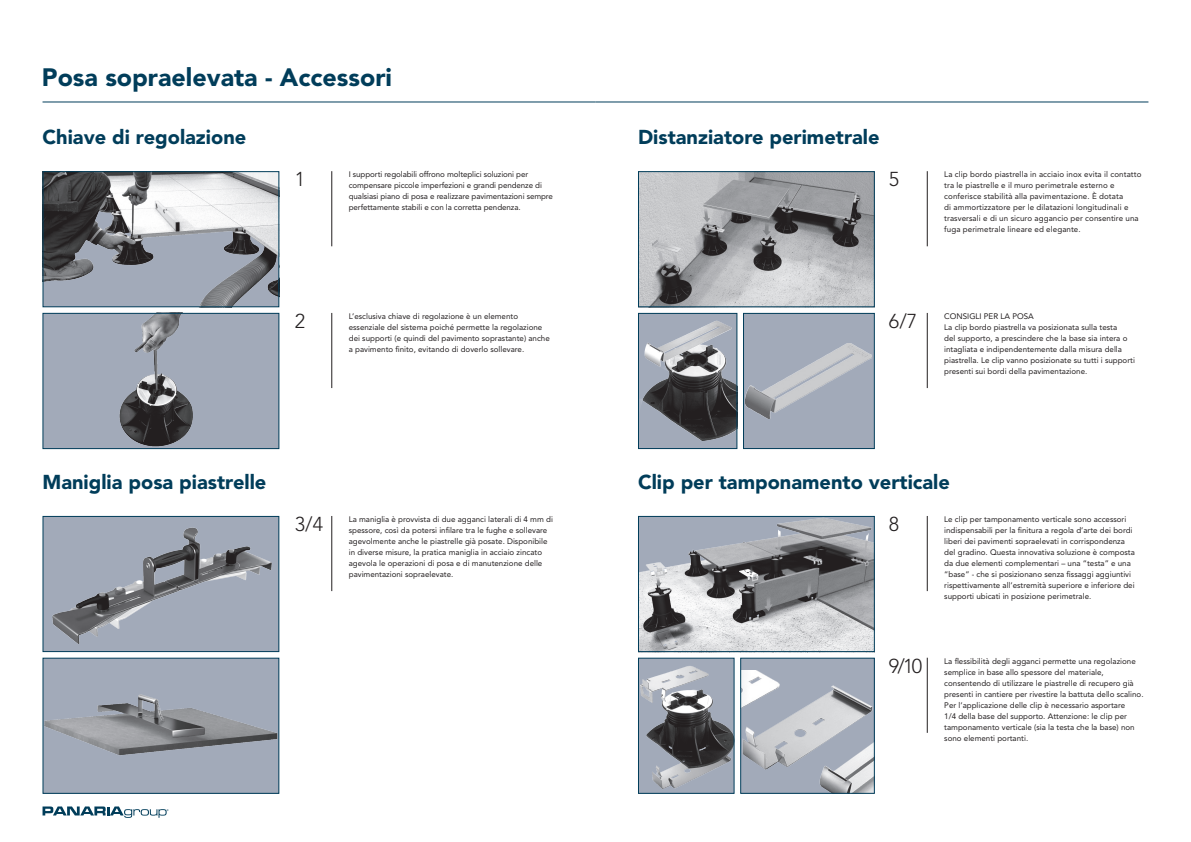
<style>
.page{position:relative;width:1191px;height:842px;background:#fff}
.page>*{position:absolute;margin:0;border:0;box-sizing:border-box;transform-origin:0 0}
.t1{font:900 25px "Avenir LT Std";color:#013d5a}
.t2{font:900 20px "Avenir LT Std";color:#013d5a}
.t3{font:300 20px "Avenir LT Std";color:#231f20}
.t4{font:8px/11px "Avenir LT Std";color:#231f20}
</style>
<div class="page">
<img style="left:45px;top:173px;width:232px;height:132px">
<div style="left:43px;top:171px;width:236px;height:136px;border:1px solid #013d5a"></div>
<img style="left:45px;top:518px;width:232px;height:132px">
<div style="left:43px;top:516px;width:236px;height:136px;border:1px solid #013d5a"></div>
<img style="left:45px;top:660px;width:232px;height:132px">
<div style="left:43px;top:658px;width:236px;height:136px;border:1px solid #013d5a"></div>
<hr style="left:43px;top:101px;width:552px;height:1px;background:#013d5a">
<div style="left:43px;top:313px;width:236px;height:136px;background:#a2aab9"></div>
<img style="left:119px;top:315px;width:74px;height:132px">
<div style="left:43px;top:313px;width:236px;height:136px;border:1px solid #013d5a"></div>
<img style="left:640px;top:173px;width:232px;height:132px">
<div style="left:638px;top:171px;width:236px;height:136px;border:1px solid #013d5a"></div>
<img style="left:640px;top:315px;width:95px;height:132px">
<div style="left:638px;top:313px;width:99px;height:136px;border:1px solid #013d5a"></div>
<hr style="left:595px;top:101px;width:553px;height:1px;background:#013d5a">
<div style="left:743px;top:313px;width:131px;height:136px;background:#a2aab9"></div>
<img style="left:746px;top:343px;width:126px;height:76px">
<div style="left:743px;top:313px;width:131px;height:136px;border:1px solid #013d5a"></div>
<img style="left:640px;top:518px;width:232px;height:132px">
<div style="left:638px;top:516px;width:236px;height:136px;border:1px solid #013d5a"></div>
<img style="left:640px;top:660px;width:92px;height:132px">
<div style="left:638px;top:658px;width:96px;height:136px;border:1px solid #013d5a"></div>
<div style="left:740px;top:658px;width:134px;height:135px;background:#a2aab9"></div>
<img style="left:742px;top:671px;width:130px;height:121px">
<div style="left:740px;top:658px;width:134px;height:136px;border:1px solid #013d5a"></div>
<hr style="left:331px;top:171px;width:1px;height:75px;background:#231f20">
<hr style="left:926px;top:171px;width:1px;height:75px;background:#231f20">
<hr style="left:926px;top:516px;width:1px;height:75px;background:#231f20">
<hr style="left:331px;top:313px;width:1px;height:75px;background:#231f20">
<hr style="left:331px;top:516px;width:1px;height:75px;background:#231f20">
<hr style="left:926px;top:313px;width:1px;height:75px;background:#231f20">
<hr style="left:926px;top:658px;width:1px;height:75px;background:#231f20">
<svg style="left:43px;top:806px;width:126px;height:12px"></svg>
<p class="t1" style="left:42px;top:62px;width:351px">Posa sopraelevata - Accessori</p>
<p class="t2" style="left:43px;top:125px;width:205px">Chiave di regolazione</p>
<p class="t2" style="left:638px;top:125px;width:243px">Distanziatore perimetrale</p>
<p class="t4" style="left:349px;top:169px;width:206px">I supporti regolabili offrono molteplici soluzioni per compensare piccole imperfezioni e grandi pendenze di qualsiasi piano di posa e realizzare pavimentazioni sempre perfettamente stabili e con la corretta pendenza.</p>
<p class="t4" style="left:944px;top:169px;width:199px">La clip bordo piastrella in acciaio inox evita il contatto tra le piastrelle e il muro perimetrale esterno e conferisce stabilità alla pavimentazione. È dotata<br>di ammortizzatore per le dilatazioni longitudinali e trasversali e di un sicuro aggancio per consentire una fuga perimetrale lineare ed elegante.</p>
<p class="t3" style="left:295px;top:168px;width:12px">1</p>
<p class="t3" style="left:889px;top:168px;width:12px">5</p>
<p class="t3" style="left:295px;top:309px;width:12px">2</p>
<p class="t4" style="left:349px;top:311px;width:202px">L’esclusiva chiave di regolazione è un elemento essenziale del sistema poiché permette la regolazione dei supporti (e quindi del pavimento soprastante) anche a pavimento finito, evitando di doverlo sollevare.</p>
<p class="t2" style="left:43px;top:469px;width:225px">Maniglia posa piastrelle</p>
<p class="t3" style="left:295px;top:512px;width:30px">3/4</p>
<p class="t4" style="left:349px;top:514px;width:206px">La maniglia è provvista di due agganci laterali di 4 mm di spessore, così da potersi infilare tra le fughe e sollevare agevolmente anche le piastrelle già posate. Disponibile in diverse misure, la pratica maniglia in acciaio zincato agevola le operazioni di posa e di manutenzione delle pavimentazioni sopraelevate.</p>
<p class="t3" style="left:889px;top:309px;width:30px">6/7</p>
<p class="t4" style="left:944px;top:311px;width:91px">CONSIGLI PER LA POSA</p>
<p class="t4" style="left:944px;top:322px;width:192px">La clip bordo piastrella va posizionata sulla testa<br>del supporto, a prescindere che la base sia intera o intagliata e indipendentemente dalla misura della piastrella. Le clip vanno posizionate su tutti i supporti presenti sui bordi della pavimentazione.</p>
<p class="t2" style="left:638px;top:469px;width:313px">Clip per tamponamento verticale</p>
<p class="t3" style="left:889px;top:512px;width:12px">8</p>
<p class="t4" style="left:944px;top:514px;width:192px">Le clip per tamponamento verticale sono accessori indispensabili per la finitura a regola d’arte dei bordi liberi dei pavimenti sopraelevati in corrispondenza del gradino. Questa innovativa soluzione è composta da due elementi complementari – una “testa” e una “base” - che si posizionano senza fissaggi aggiuntivi rispettivamente all’estremità superiore e inferiore dei supporti ubicati in posizione perimetrale.</p>
<p class="t3" style="left:889px;top:654px;width:35px">9/10</p>
<p class="t4" style="left:944px;top:655px;width:201px">La flessibilità degli agganci permette una regolazione semplice in base allo spessore del materiale, consentendo di utilizzare le piastrelle di recupero già presenti in cantiere per rivestire la battuta dello scalino.<br>Per l’applicazione delle clip è necessario asportare<br>1/4 della base del supporto. Attenzione: le clip per tamponamento verticale (sia la testa che la base) non sono elementi portanti.</p>
</div>
